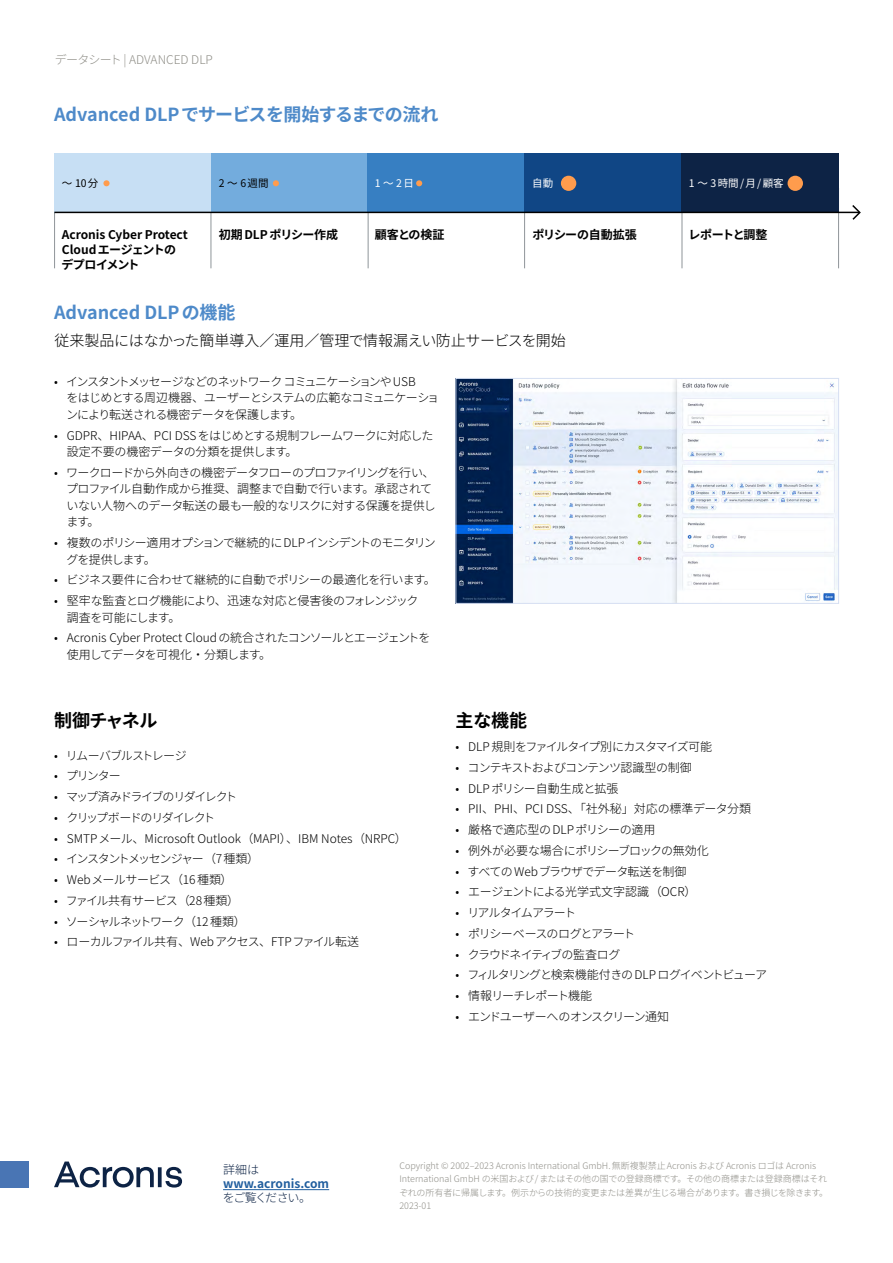
<style>
.page{position:relative;width:893px;height:1263px;background:#fff}
.page>*{position:absolute;margin:0;border:0;box-sizing:border-box;transform-origin:0 0}
.body_text{font:700 18px "Noto Sans JP";letter-spacing:-.025em;color:#4e8ac9}
.body_text-2{font:700 18px "Noto Sans JP";color:#4e8ac9}
.body_text-3{font:700 18px "Noto Sans JP";letter-spacing:-.02em;color:#000}
.body_text-4{font:300 15px "Noto Sans JP";letter-spacing:-.02em;color:#000}
.t1{font:300 12px/16.5px "Noto Sans JP";letter-spacing:-.055em;color:#000}
.t2{font:300 12px/16.5px "Noto Sans JP";letter-spacing:-.035em;color:#000}
.t3{font:300 12px/16.5px "Noto Sans JP";letter-spacing:-.02em;color:#000}
.t4{font:300 12px "Noto Sans JP";color:#000}
.t5{font:300 12px/16.5px "Noto Sans JP";letter-spacing:-.03em;color:#000}
.t6{font:700 12px/15px "Noto Sans JP";letter-spacing:-.015em;color:#000}
.t7{font:300 12px "Noto Sans JP";letter-spacing:-.025em;color:#000}
.t8{font:300 12px "Noto Sans JP";letter-spacing:-.075em;color:#000}
.t9{font:300 12px "Noto Sans JP";letter-spacing:-.125em;color:#000}
.t10{font:300 12px "Noto Sans JP";letter-spacing:-.085em;color:#000}
.t11{font:300 12px "Noto Sans JP";letter-spacing:-.095em;color:#000}
.t12{font:300 12px "Noto Sans JP";letter-spacing:-.08em;color:#000}
.body_text-5{font:700 12px/14.4px "Noto Sans JP";color:#215e9e}
.t13{font:300 12px "Noto Sans JP";letter-spacing:-.005em;color:#8f8e87}
.t14{font:300 12px "Noto Sans JP";letter-spacing:-.015em;color:#000}
.t15{font:300 12px "Noto Sans JP";letter-spacing:-.005em;color:#000}
.t16{font:300 12px "Noto Sans JP";letter-spacing:-.105em;color:#000}
.t17{font:700 12px "Noto Sans JP";letter-spacing:-.075em;color:#000}
.Body_Text{font:10.5px "Noto Sans JP";color:#fff}
.Body_Text-2{font:10.5px "Noto Sans JP";letter-spacing:.065em;color:#000}
.body_text-6{font:300 9px/13.5px "Noto Sans JP";color:#8f8e87}
.s1{font-weight:300;color:#0d2345}
</style>
<div class="page">
<hr style="left:223px;top:1189px;width:106px;height:1px;background:#215e9e">
<div style="left:0;top:1161px;width:28px;height:26px;background:#4975b4"></div>
<svg style="left:54px;top:1161px;width:128px;height:26px"></svg>
<hr style="left:211px;top:188px;width:1px;height:80px;background:#8f9599">
<hr style="left:54px;top:188px;width:1px;height:80px;background:#8f9599">
<hr style="left:524px;top:188px;width:1px;height:80px;background:#8f9599">
<hr style="left:368px;top:188px;width:1px;height:80px;background:#8f9599">
<hr style="left:682px;top:188px;width:1px;height:80px;background:#8f9599">
<hr style="left:838px;top:188px;width:1px;height:80px;background:#8f9599">
<div style="left:54px;top:153px;width:157px;height:60px;background:#c7dff4"></div>
<div style="left:211px;top:153px;width:157px;height:60px;background:#73acdd"></div>
<div style="left:367px;top:153px;width:157px;height:60px;background:#377fc2"></div>
<div style="left:524px;top:153px;width:157px;height:60px;background:#104685"></div>
<div style="left:681px;top:153px;width:157px;height:60px;background:#0d2345"></div>
<svg style="left:851px;top:205px;width:10px;height:15px"></svg>
<hr style="left:54px;top:212px;width:805px;height:1px;background:#000">
<div style="left:103px;top:180px;width:7px;height:6px;background:#ff9c4d;border-radius:50%"></div>
<svg style="left:273px;top:180px;width:6px;height:6px"></svg>
<svg style="left:416px;top:180px;width:6px;height:6px"></svg>
<div style="left:561px;top:176px;width:15px;height:15px;background:#ff9c4d;border-radius:50%"></div>
<div style="left:787px;top:176px;width:16px;height:15px;background:#ff9c4d;border-radius:50%"></div>
<img style="left:457px;top:380px;width:380px;height:222px">
<div style="left:455px;top:378px;width:384px;height:226px;border:1px solid #d6dff2"></div>
<p class="t13" style="left:55px;top:53px;width:160px">データシート | ADVANCED DLP</p>
<p class="body_text" style="left:54px;top:104px;width:386px">Advanced DLPでサービスを開始するまでの流れ</p>
<p class="Body_Text-2" style="left:62px;top:177px;width:38px">～ 10分</p>
<p class="t6" style="left:62px;top:227px;width:128px">Acronis Cyber Protect<br>Cloudエージェントのデプロイメント</p>
<p class="Body_Text-2" style="left:219px;top:177px;width:51px">2～6週間</p>
<p class="Body_Text" style="left:375px;top:177px;width:41px">1～2日</p>
<p class="Body_Text" style="left:532px;top:177px;width:22px">自動</p>
<p class="Body_Text" style="left:689px;top:177px;width:96px">1 ～ 3時間/月/顧客</p>
<p class="t6" style="left:219px;top:227px;width:121px">初期 DLP ポリシー作成</p>
<p class="t6" style="left:375px;top:227px;width:71px">顧客との検証</p>
<p class="t6" style="left:532px;top:227px;width:106px">ポリシーの自動拡張</p>
<p class="t17" style="left:688px;top:228px;width:80px">レポートと調整</p>
<p class="body_text-2" style="left:54px;top:302px;width:183px">Advanced DLP の機能</p>
<p class="body_text-4" style="left:54px;top:332px;width:513px">従来製品にはなかった簡単導入／運用／管理で情報漏えい防止サービスを開始</p>
<p class="t1" style="left:66px;top:373px;width:374px;text-indent:-12px">• インスタントメッセージなどのネットワーク コミュニケーションや USB<br>をはじめとする周辺機器、ユーザーとシステムの広範なコミュニケーションにより転送される機密データを保護します。</p>
<p class="t2" style="left:67px;top:427px;width:368px;text-indent:-13px">• GDPR、HIPAA、PCI DSS をはじめとする規制フレームワークに対応した設定不要の機密データの分類を提供します。</p>
<p class="t1" style="left:66px;top:464px;width:371px;text-indent:-12px">• ワークロードから外向きの機密データフローのプロファイリングを行い、プロファイル自動作成から推奨、調整まで自動で行います。承認されていない人物へのデータ転送の最も一般的なリスクに対する保護を提供します。</p>
<p class="t1" style="left:67px;top:535px;width:371px;text-indent:-13px">• 複数のポリシー適用オプションで継続的にDLPインシデントのモニタリングを提供します。</p>
<p class="t7" style="left:54px;top:573px;width:383px">• ビジネス要件に合わせて継続的に自動でポリシーの最適化を行います。</p>
<p class="t5" style="left:67px;top:593px;width:353px;text-indent:-13px">• 堅牢な監査とログ機能により、迅速な対応と侵害後のフォレンジック調査を可能にします。</p>
<p class="t3" style="left:67px;top:630px;width:365px;text-indent:-13px">• Acronis Cyber Protect Cloudの統合されたコンソールとエージェントを使用してデータを可視化・分類します。</p>
<p class="body_text-3" style="left:54px;top:710px;width:105px">制御チャネル</p>
<p class="t8" style="left:54px;top:748px;width:134px">• リムーバブルストレージ</p>
<p class="t1" style="left:54px;top:768px;width:68px">• プリンター</p>
<p class="t9" style="left:54px;top:790px;width:185px">• マップ済みドライブのリダイレクト</p>
<p class="t9" style="left:54px;top:811px;width:163px">• クリップボードのリダイレクト</p>
<p class="t4" style="left:54px;top:831px;width:354px">• SMTPメール、Microsoft Outlook（MAPI）、IBM Notes（NRPC）</p>
<p class="t9" style="left:54px;top:852px;width:207px">• インスタントメッセンジャー（7 種類）</p>
<p class="t2" style="left:54px;top:872px;width:180px">• Webメールサービス（16 種類）</p>
<p class="t2" style="left:54px;top:892px;width:187px">• ファイル共有サービス（28 種類）</p>
<p class="t11" style="left:54px;top:914px;width:193px">• ソーシャルネットワーク（12 種類）</p>
<p class="t5" style="left:54px;top:934px;width:307px">• ローカルファイル共有、Webアクセス、FTPファイル転送</p>
<p class="body_text-3" style="left:455px;top:710px;width:73px">主な機能</p>
<p class="t10" style="left:455px;top:740px;width:258px">• DLP 規則をファイルタイプ別にカスタマイズ可能</p>
<p class="t8" style="left:455px;top:761px;width:238px">• コンテキストおよびコンテンツ認識型の制御</p>
<p class="t15" style="left:455px;top:781px;width:164px">• DLP ポリシー自動生成と拡張</p>
<p class="t4" style="left:455px;top:802px;width:297px">• PII、PHI、PCI DSS、「社外秘」対応の標準データ分類</p>
<p class="t14" style="left:455px;top:823px;width:201px">• 厳格で適応型のDLP ポリシーの適用</p>
<p class="t3" style="left:455px;top:842px;width:255px">• 例外が必要な場合にポリシーブロックの無効化</p>
<p class="t1" style="left:455px;top:863px;width:233px">• すべての Webブラウザでデータ転送を制御</p>
<p class="t7" style="left:455px;top:885px;width:242px">• エージェントによる光学式文字認識（OCR）</p>
<p class="t16" style="left:455px;top:906px;width:122px">• リアルタイムアラート</p>
<p class="t10" style="left:455px;top:927px;width:181px">• ポリシーベースのログとアラート</p>
<p class="t11" style="left:455px;top:947px;width:167px">• クラウドネイティブの監査ログ</p>
<p class="t12" style="left:455px;top:968px;width:313px">• フィルタリングと検索機能付きの DLP ログイベントビューア</p>
<p class="t1" style="left:455px;top:988px;width:138px">• 情報リーチレポート機能</p>
<p class="t8" style="left:455px;top:1010px;width:215px">• エンドユーザーへのオンスクリーン通知</p>
<p class="body_text-5" style="left:223px;top:1162px;width:108px"><span class="s1">詳細は</span>www.acronis.com<span class="s1">をご覧ください。</span></p>
<p class="body_text-6" style="left:399px;top:1159px;width:430px">Copyright © 2002–2023 Acronis International GmbH. 無断複製禁止 Acronis および Acronis ロゴは Acronis International GmbH の米国および/またはその他の国での登録商標です。その他の商標または登録商標はそれぞれの所有者に帰属します。例示からの技術的変更または差異が生じる場合があります。書き損じを除きます。2023-01</p>
</div>
